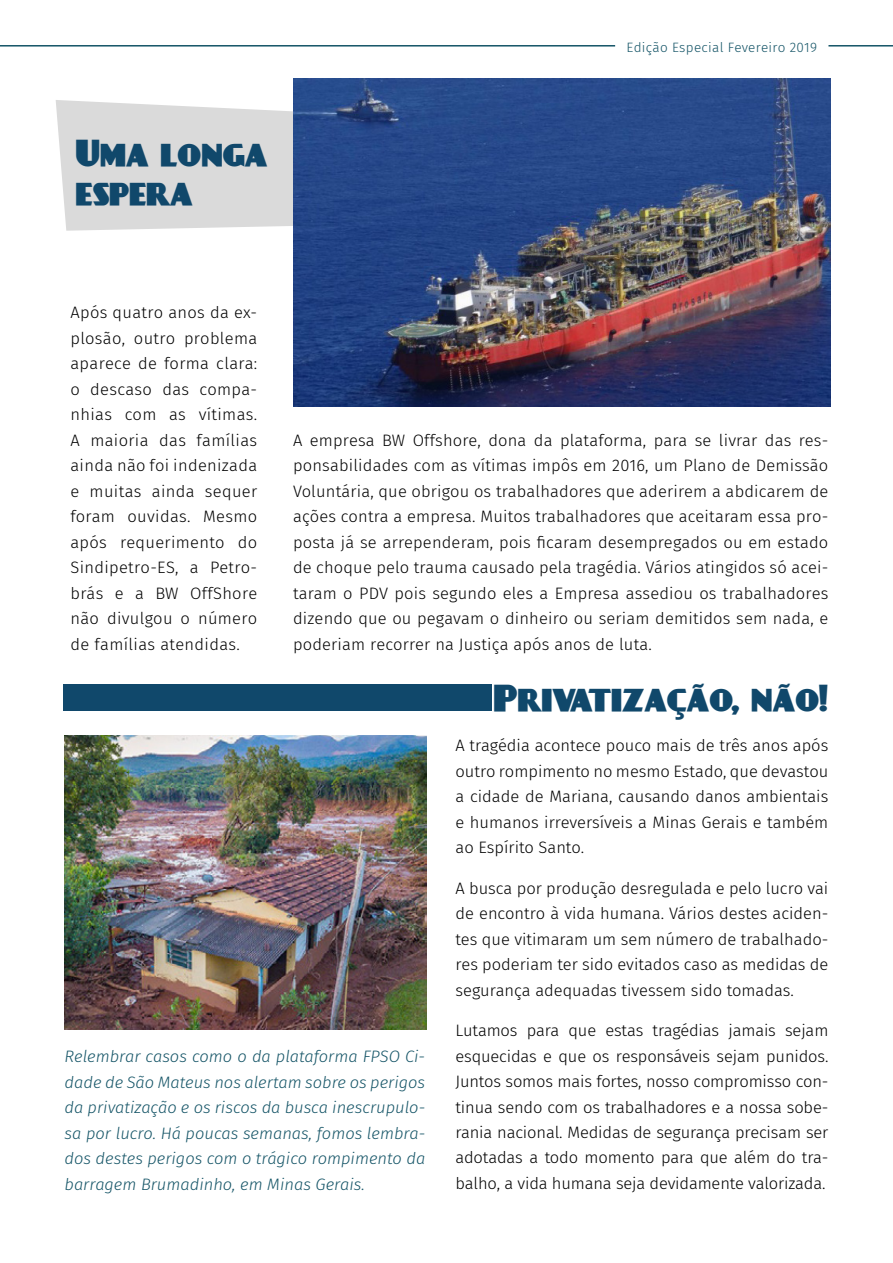
<style>
.page{position:relative;width:893px;height:1263px;background:#fff}
.page>*{position:absolute;margin:0;border:0;box-sizing:border-box;transform-origin:0 0}
.t1{font:900 33px/39.6px "Day Poster";letter-spacing:-.02em;color:#10486b}
.t2{font:300 16.5px/25.5px "Fira Sans";color:#000;text-align:justify}
.t3{font:italic 300 16.5px/25.5px "Fira Sans";color:#145466;text-align:justify}
.t4{font:300 13.5px "Fira Sans";letter-spacing:.02em;color:#145466}
</style>
<div class="page">
<svg style="left:56px;top:100px;width:237px;height:131px;background:#ddd"></svg>
<div style="left:64px;top:684px;width:428px;height:27px;background:#10486b"></div>
<img style="left:64px;top:736px;width:362px;height:293px">
<hr style="left:828px;top:45px;width:65px;height:2px;background:#145466">
<hr style="left:0;top:45px;width:615px;height:2px;background:#145466">
<img style="left:293px;top:79px;width:537px;height:328px">
<h1 class="t1" style="left:75px;top:132px;width:194px">Uma longa espera</h1>
<p class="t4" style="left:626px;top:38px;width:192px">Edição Especial Fevereiro 2019</p>
<p class="t2" style="left:70px;top:300px;width:188px">Após quatro anos da ex&shy;plosão, outro problema aparece de forma clara: o descaso das compa&shy;nhias com as vítimas.<br>A maioria das famílias ainda não foi indenizada e muitas ainda sequer foram ouvidas. Mesmo após requerimento do Sindipetro-ES, a Petro&shy;brás e a BW OffShore não divulgou o número de famílias atendidas.</p>
<p class="t2" style="left:293px;top:427px;width:537px">A empresa BW Offshore, dona da plataforma, para se livrar das res&shy;ponsabilidades com as vítimas impôs em 2016, um Plano de Demissão Voluntária, que obrigou os trabalhadores que aderirem a abdicarem de ações contra a empresa. Muitos trabalhadores que aceitaram essa pro&shy;posta já se arrependeram, pois ficaram desempregados ou em estado de choque pelo trauma causado pela tragédia. Vários atingidos só acei&shy;taram o PDV pois segundo eles a Empresa assediou os trabalhadores dizendo que ou pegavam o dinheiro ou seriam demitidos sem nada, e poderiam recorrer na Justiça após anos de luta.</p>
<h1 class="t1" style="left:493px;top:677px;width:337px">Privatização, não!</h1>
<p class="t3" style="left:65px;top:1044px;width:362px">Relembrar casos como o da plataforma FPSO Ci&shy;dade de São Mateus nos alertam sobre os perigos da privatização e os riscos da busca inescrupulo&shy;sa por lucro. Há poucas semanas, fomos lembra&shy;dos destes perigos com o trágico rompimento da barragem Brumadinho, em Minas Gerais.</p>
<p class="t2" style="left:455px;top:732px;width:374px">A tragédia acontece pouco mais de três anos após outro rompimento no mesmo Estado, que devastou a cidade de Mariana, causando danos ambientais e humanos irreversíveis a Minas Gerais e também ao Espírito Santo.</p>
<p class="t2" style="left:455px;top:875px;width:374px">A busca por produção desregulada e pelo lucro vai de encontro à vida humana. Vários destes aciden&shy;tes que vitimaram um sem número de trabalhado&shy;res poderiam ter sido evitados caso as medidas de segurança adequadas tivessem sido tomadas.</p>
<p class="t2" style="left:455px;top:1017px;width:374px">Lutamos para que estas tragédias jamais sejam esquecidas e que os responsáveis sejam punidos.<br>Juntos somos mais fortes, nosso compromisso con&shy;tinua sendo com os trabalhadores e a nossa sobe&shy;rania nacional. Medidas de segurança precisam ser adotadas a todo momento para que além do tra&shy;balho, a vida humana seja devidamente valorizada.</p>
</div>
